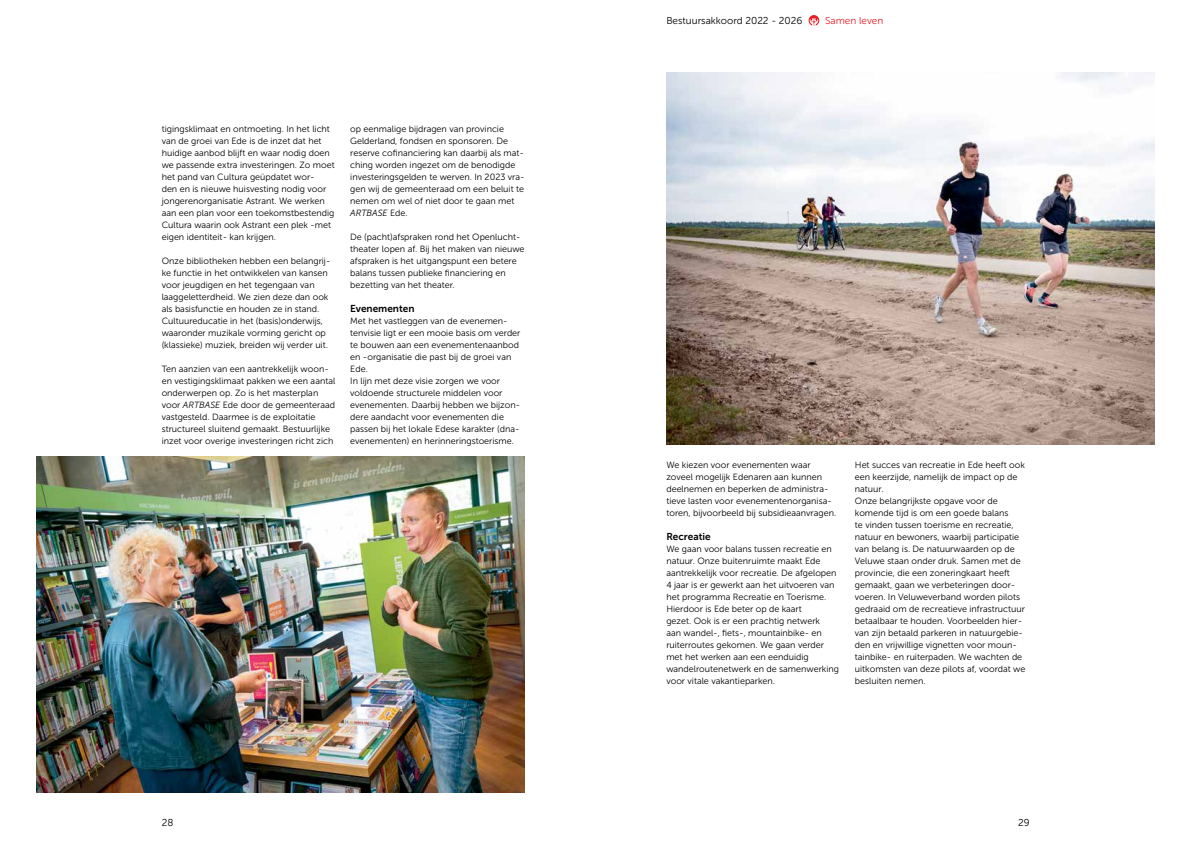
<style>
.page{position:relative;width:1191px;height:842px;background:#fff}
.page>*{position:absolute;margin:0;border:0;box-sizing:border-box;transform-origin:0 0}
.t1{font:10px "Museo Sans 300";color:#000}
.t2{font:10px "Museo Sans 700";color:#000}
.t3{font:10px "Museo Sans 300";color:#e31f27}
.t4{font:9px/12px "Museo Sans 300";color:#000}
.s1{font-style:italic}
</style>
<div class="page">
<img style="left:36px;top:456px;width:488px;height:336px">
<img style="left:666px;top:72px;width:489px;height:372px">
<svg style="left:808px;top:15px;width:11px;height:11px"></svg>
<p class="t4" style="left:162px;top:123px;width:174px">tigingsklimaat en ontmoeting. In het licht van de groei van Ede is de inzet dat het huidige aanbod blijft en waar nodig doen we passende extra investeringen. Zo moet het pand van Cultura geüpdatet wor-<br>den en is nieuwe huisvesting nodig voor jongerenorganisatie Astrant. We werken aan een plan voor een toekomstbestendig Cultura waarin ook Astrant een plek -met eigen identiteit- kan krijgen.</p>
<p class="t4" style="left:162px;top:255px;width:170px">Onze bibliotheken hebben een belangrij&shy;ke functie in het ontwikkelen van kansen voor jeugdigen en het tegengaan van laaggeletterdheid. We zien deze dan ook als basisfunctie en houden ze in stand.<br>Cultuureducatie in het (basis)onderwijs, waaronder muzikale vorming gericht op (klassieke) muziek, breiden wij verder uit.</p>
<p class="t4" style="left:162px;top:363px;width:175px">Ten aanzien van een aantrekkelijk woon&shy;en vestigingsklimaat pakken we een aantal onderwerpen op. Zo is het masterplan voor <span class="s1">ARTBASE</span> Ede door de gemeenteraad vastgesteld. Daarmee is de exploitatie structureel sluitend gemaakt. Bestuurlijke inzet voor overige investeringen richt zich</p>
<p class="t4" style="left:350px;top:123px;width:176px">op eenmalige bijdragen van provincie Gelderland, fondsen en sponsoren. De reserve cofinanciering kan daarbij als mat&shy;ching worden ingezet om de benodigde investeringsgelden te werven. In 2023 vra&shy;gen wij de gemeenteraad om een beluit te nemen om wel of niet door te gaan met <span class="s1">ARTBASE</span> Ede.</p>
<p class="t4" style="left:350px;top:231px;width:176px">De (pacht)afspraken rond het Openlucht&shy;theater lopen af. Bij het maken van nieuwe afspraken is het uitgangspunt een betere balans tussen publieke financiering en bezetting van het theater.</p>
<p class="t2" style="left:350px;top:303px;width:66px">Evenementen</p>
<p class="t4" style="left:350px;top:315px;width:172px">Met het vastleggen van de evenemen&shy;tenvisie ligt er een mooie basis om verder te bouwen aan een evenementenaanbod en -organisatie die past bij de groei van Ede.<br>In lijn met deze visie zorgen we voor voldoende structurele middelen voor evenementen. Daarbij hebben we bijzon&shy;dere aandacht voor evenementen die passen bij het lokale Edese karakter (dna&shy;evenementen) en herinneringstoerisme.</p>
<p class="t1" style="left:666px;top:15px;width:138px">Bestuursakkoord 2022 - 2026</p>
<p class="t3" style="left:825px;top:15px;width:60px">Samen leven</p>
<p class="t4" style="left:666px;top:459px;width:171px">We kiezen voor evenementen waar zoveel mogelijk Edenaren aan kunnen deelnemen en beperken de administra&shy;tieve lasten voor evenementenorganisa&shy;toren, bijvoorbeeld bij subsidieaanvragen.</p>
<p class="t2" style="left:666px;top:531px;width:46px">Recreatie</p>
<p class="t4" style="left:666px;top:543px;width:174px">We gaan voor balans tussen recreatie en natuur. Onze buitenruimte maakt Ede aantrekkelijk voor recreatie. De afgelopen 4 jaar is er gewerkt aan het uitvoeren van het programma Recreatie en Toerisme.<br>Hierdoor is Ede beter op de kaart<br>gezet. Ook is er een prachtig netwerk<br>aan wandel-, fiets-, mountainbike- en ruiterroutes gekomen. We gaan verder met het werken aan een eenduidig wandelroutenetwerk en de samenwerking voor vitale vakantieparken.</p>
<p class="t4" style="left:855px;top:459px;width:172px">Het succes van recreatie in Ede heeft ook een keerzijde, namelijk de impact op de natuur.<br>Onze belangrijkste opgave voor de komende tijd is om een goede balans<br>te vinden tussen toerisme en recreatie, natuur en bewoners, waarbij participatie van belang is. De natuurwaarden op de Veluwe staan onder druk. Samen met de provincie, die een zoneringkaart heeft gemaakt, gaan we verbeteringen door&shy;voeren. In Veluweverband worden pilots gedraaid om de recreatieve infrastructuur betaalbaar te houden. Voorbeelden hier&shy;van zijn betaald parkeren in natuurgebie&shy;den en vrijwillige vignetten voor moun&shy;tainbike- en ruiterpaden. We wachten de uitkomsten van deze pilots af, voordat we besluiten nemen.</p>
<p class="t1" style="left:162px;top:817px;width:13px">28</p>
<p class="t1" style="left:1018px;top:817px;width:13px">29</p>
</div>
